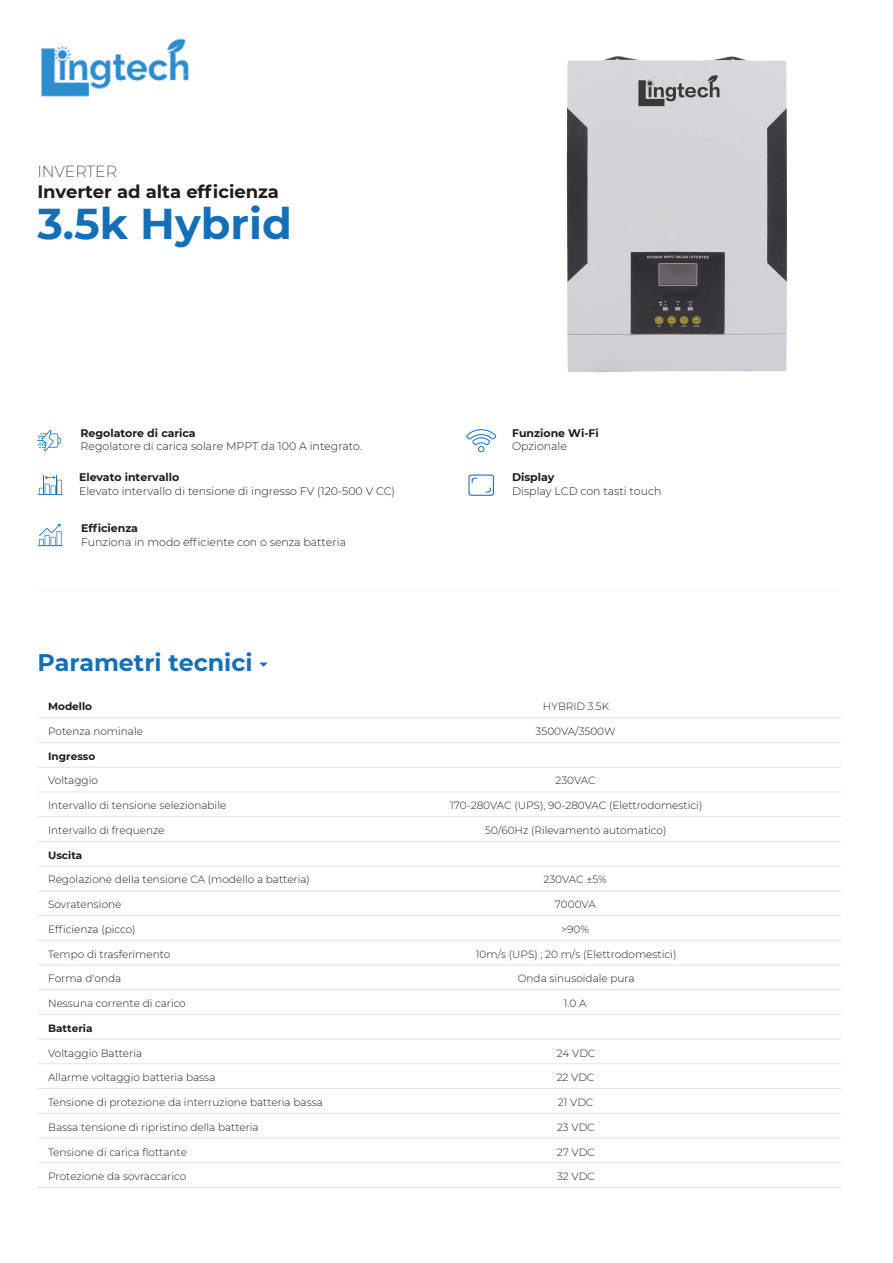
<style>
.page{position:relative;width:893px;height:1263px;background:#fff}
.page>*{position:absolute;margin:0;border:0;box-sizing:border-box;transform-origin:0 0}
.t1{font:700 43.05px "Montserrat";color:#1370b8}
.t2{font:700 24px "Montserrat";color:#1370b8}
.t3{font:700 18px "Montserrat";color:#1d1d1b}
.t4{font:200 15.6px "Montserrat";color:#1d1d1b}
.t5{font:300 10.95px "Montserrat";color:#1d1d1b}
.t6{font:700 10.95px "Montserrat";color:#1d1d1b}
.t7{font:300 10.5px "Montserrat";color:#1d1d1b}
.t8{font:700 10.5px "Montserrat";color:#1d1d1b}
</style>
<div class="page">
<img style="left:566px;top:56px;width:221px;height:317px">
<svg style="left:37px;top:524px;width:26px;height:22px"></svg>
<svg style="left:37px;top:430px;width:24px;height:21px"></svg>
<svg style="left:466px;top:429px;width:30px;height:23px"></svg>
<svg style="left:468px;top:474px;width:26px;height:22px"></svg>
<svg style="left:37px;top:475px;width:26px;height:20px"></svg>
<svg style="left:259px;top:662px;width:9px;height:5px"></svg>
<hr style="left:37px;top:742px;width:805px;height:1px;background:#e2e2e1">
<hr style="left:37px;top:767px;width:805px;height:1px;background:#e2e2e1">
<hr style="left:37px;top:717px;width:805px;height:1px;background:#e2e2e1">
<hr style="left:37px;top:791px;width:805px;height:1px;background:#e2e2e1">
<hr style="left:37px;top:816px;width:805px;height:1px;background:#e2e2e1">
<hr style="left:37px;top:841px;width:805px;height:1px;background:#e2e2e1">
<hr style="left:37px;top:866px;width:805px;height:1px;background:#e2e2e1">
<hr style="left:37px;top:890px;width:805px;height:1px;background:#e2e2e1">
<hr style="left:37px;top:915px;width:805px;height:1px;background:#e2e2e1">
<hr style="left:37px;top:940px;width:805px;height:1px;background:#e2e2e1">
<hr style="left:37px;top:964px;width:805px;height:1px;background:#e2e2e1">
<hr style="left:37px;top:989px;width:805px;height:1px;background:#e2e2e1">
<hr style="left:37px;top:1014px;width:805px;height:1px;background:#e2e2e1">
<hr style="left:37px;top:1039px;width:805px;height:1px;background:#e2e2e1">
<hr style="left:37px;top:1063px;width:805px;height:1px;background:#e2e2e1">
<hr style="left:37px;top:1088px;width:805px;height:1px;background:#e2e2e1">
<hr style="left:37px;top:1113px;width:805px;height:1px;background:#e2e2e1">
<hr style="left:37px;top:1137px;width:805px;height:1px;background:#e2e2e1">
<hr style="left:37px;top:1162px;width:805px;height:1px;background:#e2e2e1">
<hr style="left:37px;top:1187px;width:805px;height:1px;background:#e2e2e1">
<img style="left:40px;top:38px;width:149px;height:59px">
<h3 class="t4" style="left:37px;top:161px;width:81px">INVERTER</h3>
<h3 class="t3" style="left:37px;top:179px;width:243px">Inverter ad alta efficienza</h3>
<h1 class="t1" style="left:37px;top:193px;width:256px">3.5k Hybrid</h1>
<p class="t6" style="left:81px;top:425px;width:117px">Regolatore di carica</p>
<p class="t5" style="left:81px;top:439px;width:283px">Regolatore di carica solare MPPT da 100 A integrato.</p>
<p class="t6" style="left:79px;top:469px;width:102px">Elevato intervallo</p>
<p class="t5" style="left:79px;top:484px;width:318px">Elevato intervallo di tensione di ingresso FV (120-500 V CC)</p>
<p class="t6" style="left:81px;top:520px;width:59px">Efficienza</p>
<p class="t5" style="left:81px;top:534px;width:267px">Funziona in modo efficiente con o senza batteria</p>
<h2 class="t2" style="left:37px;top:645px;width:217px">Parametri tecnici</h2>
<p class="t8" style="left:48px;top:699px;width:45px">Modello</p>
<p class="t7" style="left:48px;top:724px;width:96px">Potenza nominale</p>
<p class="t8" style="left:48px;top:748px;width:49px">Ingresso</p>
<p class="t7" style="left:48px;top:773px;width:51px">Voltaggio</p>
<p class="t7" style="left:48px;top:798px;width:180px">Intervallo di tensione selezionabile</p>
<p class="t7" style="left:48px;top:823px;width:118px">Intervallo di frequenze</p>
<p class="t8" style="left:48px;top:847px;width:36px">Uscita</p>
<p class="t7" style="left:48px;top:872px;width:263px">Regolazione della tensione CA (modello a batteria)</p>
<p class="t7" style="left:48px;top:897px;width:75px">Sovratensione</p>
<p class="t7" style="left:48px;top:922px;width:89px">Efficienza (picco)</p>
<p class="t7" style="left:48px;top:947px;width:124px">Tempo di trasferimento</p>
<p class="t7" style="left:48px;top:971px;width:75px">Forma d'onda</p>
<p class="t7" style="left:48px;top:996px;width:139px">Nessuna corrente di carico</p>
<p class="t8" style="left:48px;top:1020px;width:46px">Batteria</p>
<p class="t7" style="left:48px;top:1046px;width:96px">Voltaggio Batteria</p>
<p class="t7" style="left:48px;top:1070px;width:169px">Allarme voltaggio batteria bassa</p>
<p class="t7" style="left:48px;top:1095px;width:276px">Tensione di protezione da interruzione batteria bassa</p>
<p class="t7" style="left:48px;top:1120px;width:212px">Bassa tensione di ripristino della batteria</p>
<p class="t7" style="left:48px;top:1145px;width:140px">Tensione di carica flottante</p>
<p class="t7" style="left:48px;top:1169px;width:140px">Protezione da sovraccarico</p>
<p class="t6" style="left:512px;top:425px;width:88px">Funzione Wi-Fi</p>
<p class="t5" style="left:512px;top:439px;width:56px">Opzionale</p>
<p class="t6" style="left:512px;top:469px;width:44px">Display</p>
<p class="t5" style="left:512px;top:484px;width:151px">Display LCD con tasti touch</p>
<p class="t7" style="left:543px;top:699px;width:68px">HYBRID 3.5K</p>
<p class="t7" style="left:536px;top:724px;width:82px">3500VA/3500W</p>
<p class="t7" style="left:555px;top:773px;width:42px">230VAC</p>
<p class="t7" style="left:450px;top:798px;width:254px">170-280VAC (UPS), 90-280VAC (Elettrodomestici)</p>
<p class="t7" style="left:485px;top:823px;width:183px">50/60Hz (Rilevamento automatico)</p>
<p class="t7" style="left:543px;top:872px;width:65px">230VAC ±5%</p>
<p class="t7" style="left:555px;top:897px;width:42px">7000VA</p>
<p class="t7" style="left:561px;top:922px;width:29px">&gt;90%</p>
<p class="t7" style="left:476px;top:947px;width:202px">10m/s (UPS) ; 20 m/s (Elettrodomestici)</p>
<p class="t7" style="left:518px;top:971px;width:118px">Onda sinusoidale pura</p>
<p class="t7" style="left:564px;top:996px;width:24px">1.0 A</p>
<p class="t7" style="left:557px;top:1046px;width:40px">24 VDC</p>
<p class="t7" style="left:557px;top:1070px;width:39px">22 VDC</p>
<p class="t7" style="left:558px;top:1095px;width:37px">21 VDC</p>
<p class="t7" style="left:557px;top:1120px;width:39px">23 VDC</p>
<p class="t7" style="left:557px;top:1145px;width:39px">27 VDC</p>
<p class="t7" style="left:557px;top:1169px;width:39px">32 VDC</p>
</div>
